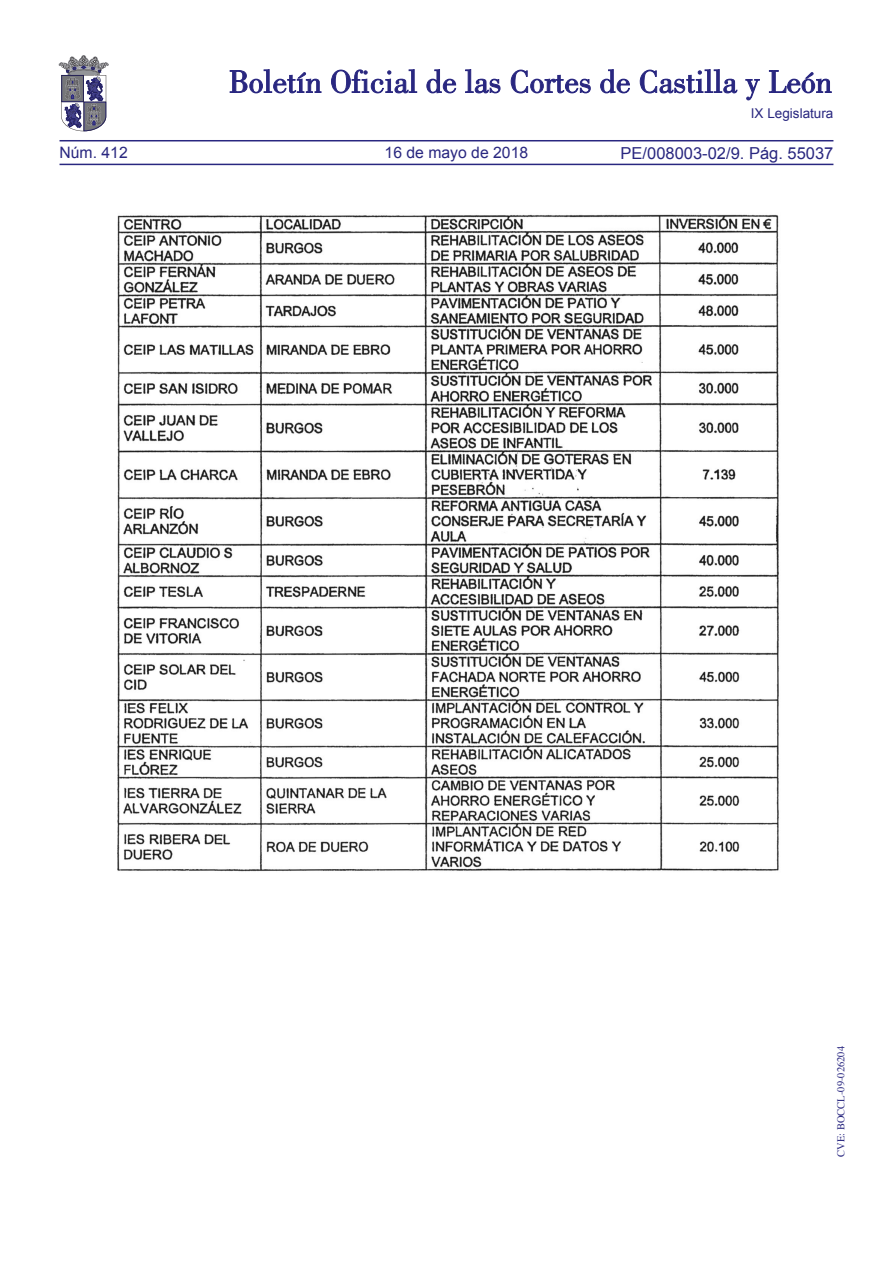
<style>
.page{position:relative;width:893px;height:1263px;background:#fff}
.page>*{position:absolute;margin:0;border:0;box-sizing:border-box;transform-origin:0 0}
.t1{font:16.5px "Arial";color:#292780}
.t2{font:15.75px "Arial";color:#292780}
.t3{font:13.5px "Arial";color:#292780}
.t4{font:10.5px "Times";color:#292780}
</style>
<div class="page">
<hr style="left:60px;top:164px;width:773px;height:1px;background:#292780">
<hr style="left:60px;top:140px;width:773px;height:1px;background:#292780">
<svg style="left:230px;top:69px;width:91px;height:24px"></svg>
<svg style="left:331px;top:69px;width:86px;height:24px"></svg>
<svg style="left:426px;top:69px;width:30px;height:24px"></svg>
<svg style="left:465px;top:69px;width:35px;height:24px"></svg>
<svg style="left:511px;top:70px;width:80px;height:23px"></svg>
<svg style="left:600px;top:69px;width:30px;height:24px"></svg>
<svg style="left:640px;top:69px;width:97px;height:24px"></svg>
<svg style="left:745px;top:79px;width:15px;height:21px"></svg>
<svg style="left:769px;top:70px;width:62px;height:23px"></svg>
<svg style="left:59px;top:55px;width:49px;height:76px"></svg>
<img style="left:117px;top:214px;width:662px;height:658px">
<p class="t2" style="left:60px;top:142px;width:70px">Núm. 412</p>
<p class="t2" style="left:385px;top:142px;width:145px">16 de mayo de 2018</p>
<p class="t3" style="left:751px;top:105px;width:84px">IX Legislatura</p>
<p class="t1" style="left:621px;top:142px;width:214px">PE/008003-02/9. Pág. 55037</p>
<p class="t4" style="left:831px;top:1157px;width:112px;rotate:-90deg">CVE: BOCCL-09-026204</p>
</div>
